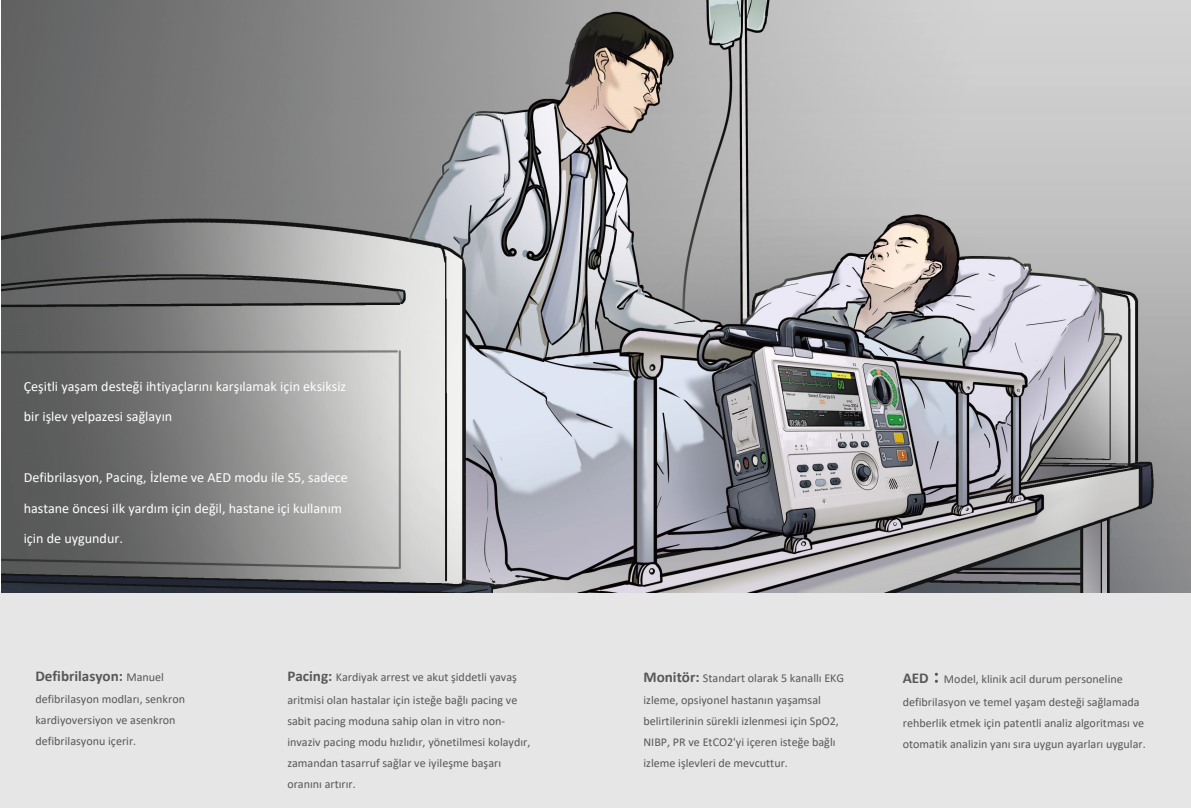
<style>
.page{position:relative;width:1191px;height:808px;background:#fff}
.page>*{position:absolute;margin:0;border:0;box-sizing:border-box;transform-origin:0 0}
.t1{font:700 15px "Calibri";color:#595757}
.t2{font:14px/30.5px "Calibri";color:#fff}
.t3{font:12px/21px "Calibri";color:#595757}
.s1{font-weight:400;font-size:12px}
.s2{font-weight:700;font-size:15px}
.s3{font-family:"Koz Min Pr 6 N";font-size:15px}
</style>
<div class="page">
<div style="left:0;top:592px;width:1191px;height:216px;background:#e6e6e6"></div>
<img style="left:1px;top:0;width:1190px;height:593px">
<p class="t2" style="left:24px;top:370px;width:324px">Çeşitli yaşam desteği ihtiyaçlarını karşılamak için eksiksiz bir işlev yelpazesi sağlayın</p>
<p class="t2" style="left:24px;top:462px;width:326px">Defibrilasyon, Pacing, İzleme ve AED modu ile S5, sadece hastane öncesi ilk yardım için değil, hastane içi kullanım için de uygundur.</p>
<p class="t1" style="left:35px;top:666px;width:130px">Defibrilasyon: <span class="s1">Manuel</span></p>
<p class="t3" style="left:35px;top:689px;width:151px;line-height:20.6px">defibrilasyon modları, senkron kardiyoversiyon ve asenkron defibrilasyonu içerir.</p>
<p class="t3" style="left:287px;top:666px;width:231px;line-height:22.3px"><span class="s2">Pacing:</span> Kardiyak arrest ve akut şiddetli yavaş aritmisi olan hastalar için isteğe bağlı pacing ve</p>
<p class="t3" style="left:287px;top:710px;width:244px">sabit pacing moduna sahip olan in vitro non&shy;invaziv pacing modu hızlıdır, yönetilmesi kolaydır, zamandan tasarruf sağlar ve iyileşme başarı oranını artırır.</p>
<p class="t3" style="left:643px;top:666px;width:202px;line-height:22.2px"><span class="s2">Monitör:</span> Standart olarak 5 kanallı EKG izleme, opsiyonel hastanın yaşamsal</p>
<p class="t3" style="left:643px;top:710px;width:197px">belirtilerinin sürekli izlenmesi için SpO2,<br>NIBP, PR ve EtCO2'yi içeren isteğe bağlı izleme işlevleri de mevcuttur.</p>
<p class="t3" style="left:902px;top:668px;width:238px;line-height:22.3px"><span class="s2">AED</span><span class="s3">：</span>Model, klinik acil durum personeline defibrilasyon ve temel yaşam desteği sağlamada</p>
<p class="t3" style="left:902px;top:712px;width:244px">rehberlik etmek için patentli analiz algoritması ve otomatik analizin yanı sıra uygun ayarları uygular.</p>
</div>
